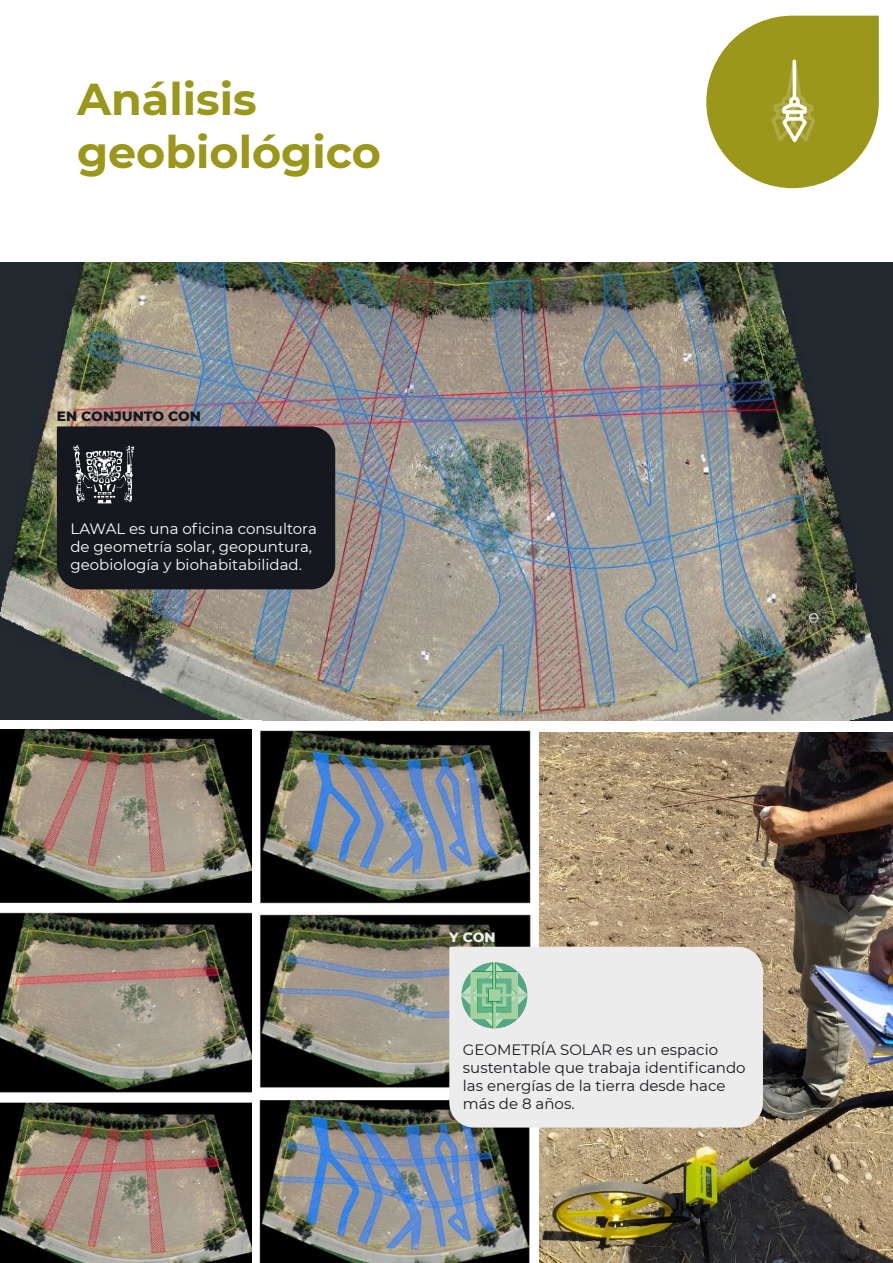
<style>
.page{position:relative;width:893px;height:1263px;background:#fff}
.page>*{position:absolute;margin:0;border:0;box-sizing:border-box;transform-origin:0 0}
.t1{font:700 44.55px/53.4px "Montserrat";color:#9b971b}
.t2{font:15px/18px "Montserrat";color:#15181e}
.t3{font:15px/18px "Montserrat";color:#fff}
.t4{font:800 13.8px "Montserrat";color:#15181e}
.t5{font:800 13.8px "Montserrat";color:#ececec}
</style>
<div class="page">
<img style="left:1px;top:262px;width:892px;height:459px">
<svg style="left:706px;top:16px;width:173px;height:172px"></svg>
<img style="left:0;top:728px;width:252px;height:535px">
<img style="left:259px;top:730px;width:279px;height:533px">
<div style="left:57px;top:426px;width:278px;height:163px;background:#15181e"></div>
<img style="left:71px;top:440px;width:66px;height:67px">
<img style="left:540px;top:732px;width:353px;height:531px">
<div style="left:449px;top:947px;width:314px;height:180px;background:#ececec"></div>
<img style="left:461px;top:962px;width:67px;height:66px;border-radius:33px">
<h1 class="t1" style="left:77px;top:70px;width:306px">Análisis geobiológico</h1>
<p class="t4" style="left:57px;top:406px;width:146px">EN CONJUNTO CON</p>
<p class="t3" style="left:70px;top:519px;width:248px">LAWAL es una oficina consultora de geometría solar, geopuntura, geobiología y biohabitabilidad.</p>
<p class="t5" style="left:449px;top:926px;width:48px">Y CON</p>
<p class="t2" style="left:463px;top:1040px;width:284px">GEOMETRÍA SOLAR es un espacio sustentable que trabaja identificando las energías de la tierra desde hace más de 8 años.</p>
</div>
